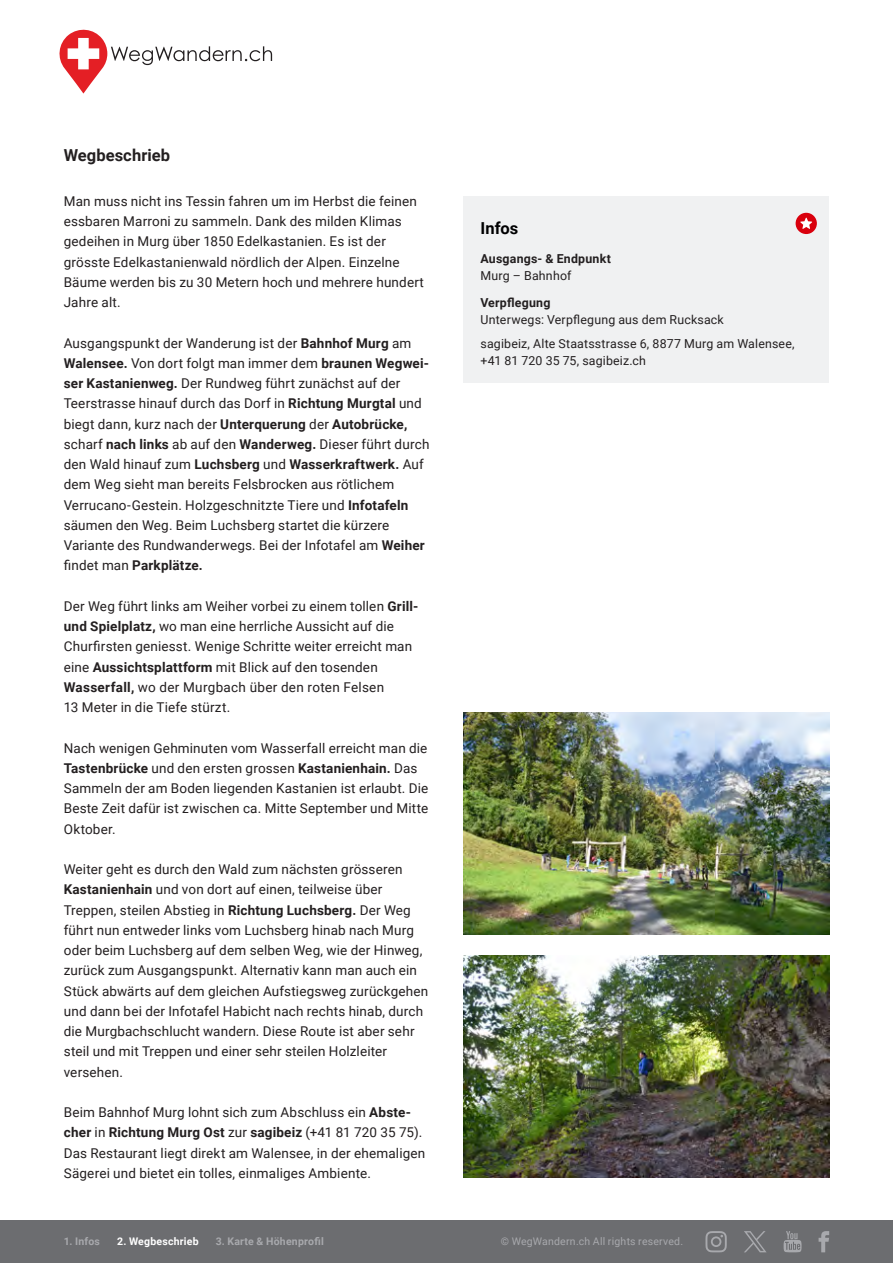
<style>
.page{position:relative;width:893px;height:1263px;background:#fff}
.page>*{position:absolute;margin:0;border:0;box-sizing:border-box;transform-origin:0 0}
._04_titel_klein{font:700 16.5px "Roboto";letter-spacing:.005em;color:#231f20}
._04_titel_klein-2{font:700 16.5px "Roboto";color:#000001}
._08_text{font:13.5px/20.2px "Roboto";letter-spacing:.01em;color:#231f20}
._04_titel_klein-3{font:12.3px/17.5px "Roboto";letter-spacing:.015em;color:#231f20}
._04_titel_klein-4{font:700 12.3px/17.5px "Roboto";letter-spacing:.02em;color:#231f20}
.t1{font:700 10.5px "Roboto";letter-spacing:.02em;color:#a8a9ad}
.t2{font:10.5px "Roboto";letter-spacing:.02em;color:#a8a9ad}
.t3{font:700 10.5px "Roboto";letter-spacing:.02em;color:#fff}
.s1{font-weight:700}
.s2{font-weight:400}
</style>
<div class="page">
<div style="left:463px;top:196px;width:366px;height:186px;background:#f0f1f2"></div>
<div style="left:796px;top:213px;width:21px;height:21px;background:#d9000d;border-radius:50%"></div>
<svg style="left:800px;top:218px;width:12px;height:11px"></svg>
<img style="left:463px;top:955px;width:366px;height:223px">
<img style="left:463px;top:712px;width:366px;height:223px">
<svg style="left:59px;top:29px;width:213px;height:65px"></svg>
<div style="left:0;top:1220px;width:893px;height:43px;background:#6c6d70"></div>
<svg style="left:705px;top:1231px;width:22px;height:21px"></svg>
<svg style="left:783px;top:1231px;width:19px;height:21px"></svg>
<svg style="left:819px;top:1231px;width:10px;height:21px"></svg>
<svg style="left:744px;top:1231px;width:22px;height:21px"></svg>
<p class="_04_titel_klein" style="left:64px;top:143px;width:108px">Wegbeschrieb</p>
<p class="_08_text" style="left:64px;top:190px;width:362px">Man muss nicht ins Tessin fahren um im Herbst die feinen essbaren Marroni zu sammeln. Dank des milden Klimas gedeihen in Murg über 1850 Edelkastanien. Es ist der grösste Edelkastanienwald nördlich der Alpen. Einzelne Bäume werden bis zu 30 Metern hoch und mehrere hundert Jahre alt.</p>
<p class="_08_text" style="left:64px;top:332px;width:367px">Ausgangspunkt der Wanderung ist der <span class="s1">Bahnhof Murg</span> am <span class="s1">Walensee.</span> Von dort folgt man immer dem <span class="s1">braunen Wegwei&shy;ser Kastanienweg.</span> Der Rundweg führt zunächst auf der Teerstrasse hinauf durch das Dorf in <span class="s1">Richtung Murgtal</span> und biegt dann, kurz nach der <span class="s1">Unterquerung</span> der <span class="s1">Autobrücke, </span>scharf <span class="s1">nach links</span> ab auf den <span class="s1">Wanderweg.</span> Dieser führt durch den Wald hinauf zum <span class="s1">Luchsberg</span> und <span class="s1">Wasserkraftwerk.</span> Auf dem Weg sieht man bereits Felsbrocken aus rötlichem Verrucano-Gestein. Holzgeschnitzte Tiere und <span class="s1">Infotafeln </span>säumen den Weg. Beim Luchsberg startet die kürzere Variante des Rundwanderwegs. Bei der Infotafel am <span class="s1">Weiher </span>findet man <span class="s1">Parkplätze.</span></p>
<p class="_08_text" style="left:64px;top:595px;width:356px">Der Weg führt links am Weiher vorbei zu einem tollen <span class="s1">Grill&shy;und Spielplatz,</span> wo man eine herrliche Aussicht auf die Churfirsten geniesst. Wenige Schritte weiter erreicht man eine <span class="s1">Aussichtsplattform</span> mit Blick auf den tosenden <span class="s1">Wasserfall,</span> wo der Murgbach über den roten Felsen<br>13 Meter in die Tiefe stürzt.</p>
<p class="_08_text" style="left:64px;top:737px;width:366px">Nach wenigen Gehminuten vom Wasserfall erreicht man die <span class="s1">Tastenbrücke</span> und den ersten grossen <span class="s1">Kastanienhain.</span> Das Sammeln der am Boden liegenden Kastanien ist erlaubt. Die Beste Zeit dafür ist zwischen ca. Mitte September und Mitte Oktober.</p>
<p class="_08_text" style="left:64px;top:859px;width:366px">Weiter geht es durch den Wald zum nächsten grösseren <span class="s1">Kastanienhain</span> und von dort auf einen, teilweise über Treppen, steilen Abstieg in <span class="s1">Richtung Luchsberg.</span> Der Weg führt nun entweder links vom Luchsberg hinab nach Murg oder beim Luchsberg auf dem selben Weg, wie der Hinweg, zurück zum Ausgangspunkt. Alternativ kann man auch ein Stück abwärts auf dem gleichen Aufstiegsweg zurückgehen und dann bei der Infotafel Habicht nach rechts hinab, durch die Murgbachschlucht wandern. Diese Route ist aber sehr steil und mit Treppen und einer sehr steilen Holzleiter versehen.</p>
<p class="_08_text" style="left:64px;top:1102px;width:363px">Beim Bahnhof Murg lohnt sich zum Abschluss ein <span class="s1">Abste&shy;cher</span> in <span class="s1">Richtung Murg Ost</span> zur <span class="s1">sagibeiz</span> (+41 81 720 35 75).<br>Das Restaurant liegt direkt am Walensee, in der ehemaligen Sägerei und bietet ein tolles, einmaliges Ambiente.</p>
<p class="_04_titel_klein-2" style="left:480px;top:217px;width:39px">Infos</p>
<p class="_04_titel_klein-4" style="left:480px;top:249px;width:132px">Ausgangs- &amp; Endpunkt<br><span class="s2">Murg – Bahnhof</span></p>
<p class="_04_titel_klein-3" style="left:480px;top:293px;width:245px"><span class="s1">Verpflegung<br></span>Unterwegs: Verpflegung aus dem Rucksack</p>
<p class="_04_titel_klein-3" style="left:480px;top:334px;width:316px">sagibeiz, Alte Staatsstrasse 6, 8877 Murg am Walensee, +41 81 720 35 75, sagibeiz.ch</p>
<p class="t1" style="left:64px;top:1234px;width:38px">1. Infos</p>
<p class="t3" style="left:117px;top:1234px;width:83px">2. Wegbeschrieb</p>
<p class="t1" style="left:216px;top:1234px;width:110px">3. Karte &amp; Höhenprofil</p>
<p class="t2" style="left:501px;top:1234px;width:184px">© WegWandern.ch All rights reserved.</p>
<p class="t1" style="left:497px;top:1234px;width:145px">© WegWandern.ch Al right r</p>
</div>
